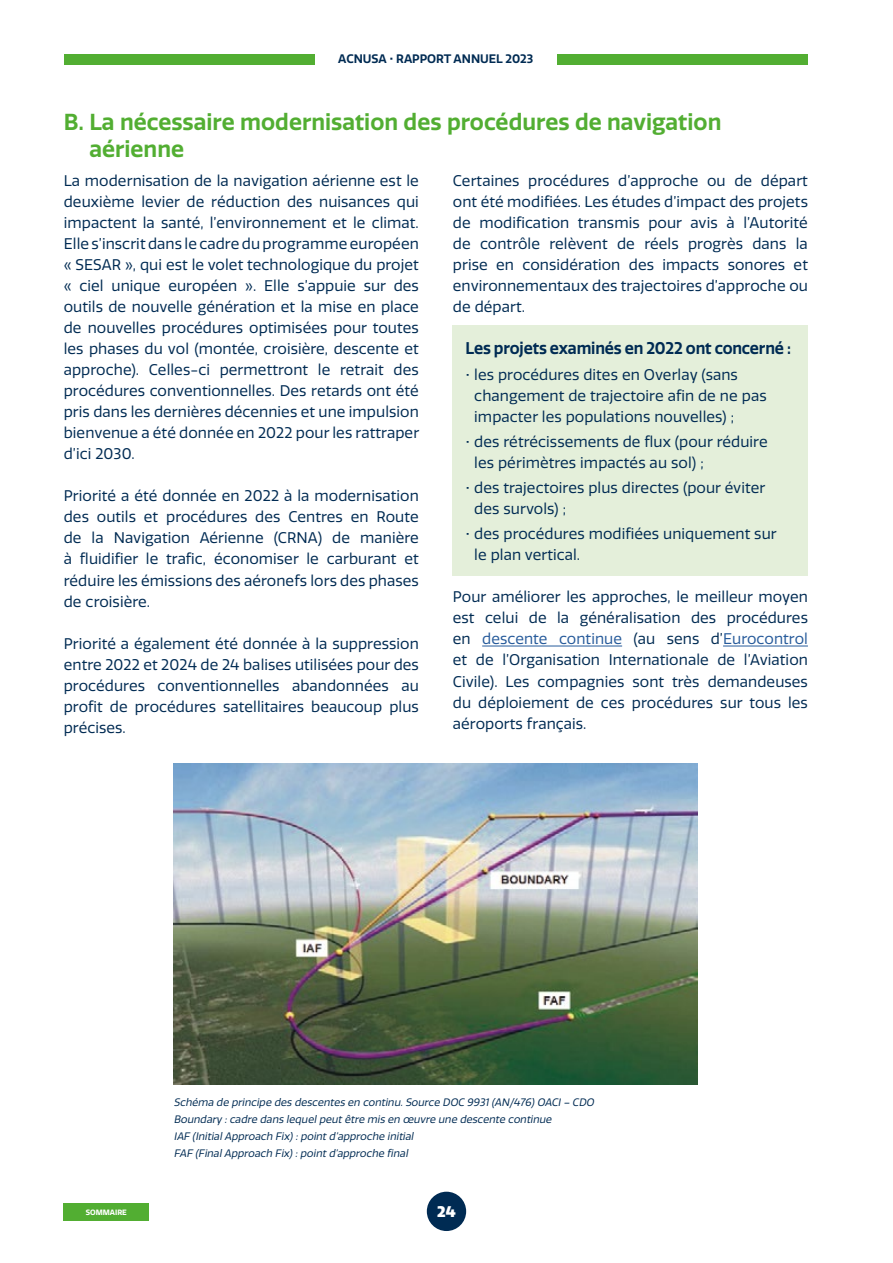
<style>
.page{position:relative;width:893px;height:1263px;background:#fff}
.page>*{position:absolute;margin:0;border:0;box-sizing:border-box;transform-origin:0 0}
.t1{font:600 22.5px/27px "Quatro";color:#52ae32}
.t2{font:600 16.5px "Quatro";letter-spacing:-.01em;color:#002b53;scale:.96 1}
.t3{font:15px/21px "Quatro";letter-spacing:.005em;color:#002b53;text-align:justify}
.t4{font:900 15px "Quatro";color:#fff}
.t5{font:600 12px "Quatro";color:#002b53}
.t6{font:italic 10.5px/16.8px "Quatro";color:#002b53}
.t7{font:700 7.5px "Quatro";color:#fff}
.s1{color:#275b9b}
</style>
<div class="page">
<div style="left:427px;top:1192px;width:39px;height:39px;background:#002b53;border-radius:50%"></div>
<div style="left:64px;top:54px;width:251px;height:10px;background:#52ae32"></div>
<div style="left:557px;top:54px;width:251px;height:10px;background:#52ae32"></div>
<div style="left:64px;top:1204px;width:85px;height:17px;background:#52ae32"></div>
<div style="left:453px;top:325px;width:355px;height:250px;background:#e4efda"></div>
<img style="left:174px;top:763px;width:524px;height:322px">
<hr style="left:482px;top:646px;width:140px;height:1px;background:#275b9b">
<hr style="left:723px;top:646px;width:85px;height:1px;background:#275b9b">
<p class="t5" style="left:338px;top:52px;width:197px">ACNUSA • RAPPORT ANNUEL 2023</p>
<h1 class="t1" style="left:89px;top:109px;width:633px;text-indent:-26px">B. La nécessaire modernisation des procédures de navigation aérienne</h1>
<p class="t3" style="left:64px;top:171px;width:357px">La modernisation de la navigation aérienne est le deuxième levier de réduction des nuisances qui impactent la santé, l’environnement et le climat.<br>Elle s’inscrit dans le cadre du programme européen « SESAR », qui est le volet technologique du projet « ciel unique européen ». Elle s’appuie sur des outils de nouvelle génération et la mise en place de nouvelles procédures optimisées pour toutes les phases du vol (montée, croisière, descente et approche). Celles-ci permettront le retrait des procédures conventionnelles. Des retards ont été pris dans les dernières décennies et une impulsion bienvenue a été donnée en 2022 pour les rattraper d’ici 2030.</p>
<p class="t3" style="left:64px;top:486px;width:357px">Priorité a été donnée en 2022 à la modernisation des outils et procédures des Centres en Route de la Navigation Aérienne (CRNA) de manière à fluidifier le trafic, économiser le carburant et réduire les émissions des aéronefs lors des phases de croisière.</p>
<p class="t3" style="left:64px;top:633px;width:357px">Priorité a également été donnée à la suppression entre 2022 et 2024 de 24 balises utilisées pour des procédures conventionnelles abandonnées au profit de procédures satellitaires beaucoup plus précises.</p>
<p class="t3" style="left:453px;top:171px;width:357px">Certaines procédures d’approche ou de départ ont été modifiées. Les études d’impact des projets de modification transmis pour avis à l’Autorité de contrôle relèvent de réels progrès dans la prise en considération des impacts sonores et environnementaux des trajectoires d’approche ou de départ.</p>
<p class="t2" style="left:466px;top:339px;width:340px">Les projets examinés en 2022 ont concerné :</p>
<p class="t3" style="left:474px;top:364px;width:294px;text-align:left;text-indent:-9px">• les procédures dites en Overlay (sans changement de trajectoire afin de ne pas impacter les populations nouvelles) ;</p>
<p class="t3" style="left:474px;top:431px;width:295px;text-indent:-9px">• des rétrécissements de flux (pour réduire les périmètres impactés au sol) ;</p>
<p class="t3" style="left:474px;top:478px;width:293px;text-indent:-9px">• des trajectoires plus directes (pour éviter des survols) ;</p>
<p class="t3" style="left:474px;top:524px;width:304px;text-indent:-9px">• des procédures modifiées uniquement sur le plan vertical.</p>
<p class="t3" style="left:453px;top:587px;width:357px">Pour améliorer les approches, le meilleur moyen est celui de la généralisation des procédures en <span class="s1">descente continue</span> (au sens d’<span class="s1">Eurocontrol </span>et de l’Organisation Internationale de l’Aviation Civile). Les compagnies sont très demandeuses du déploiement de ces procédures sur tous les aéroports français.</p>
<p class="t7" style="left:86px;top:1208px;width:43px">SOMMAIRE</p>
<p class="t6" style="left:174px;top:1094px;width:424px">Schéma de principe des descentes en continu.Source DOC 9931(AN/476)OACI– CDO Boundary :cadre dans lequelpeutêtre mis en œuvre une descente continue<br>IAF (InitialApproach Fix):pointd’approche initial<br>FAF (FinalApproach Fix):pointd’approche final</p>
<p class="t4" style="left:437px;top:1203px;width:20px">24</p>
</div>
